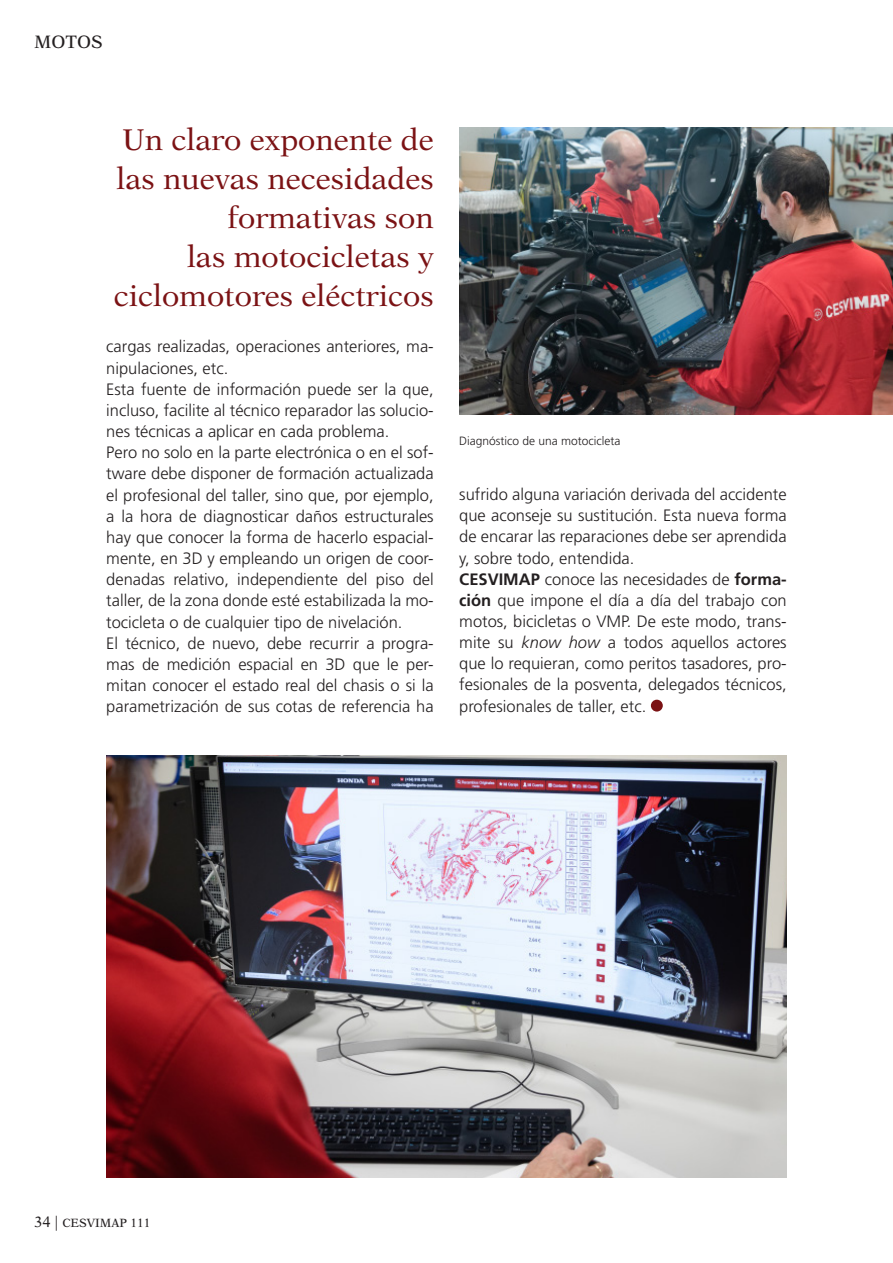
<style>
.page{position:relative;width:893px;height:1263px;background:#fff}
.page>*{position:absolute;margin:0;border:0;box-sizing:border-box;transform-origin:0 0}
.t1{font:30px/39px "New Aster";color:#7b1214;text-align:right}
.t2{font:18px "New Aster";color:#231f20}
.t3{font:300 16.5px/21.1px "Frutiger";color:#231f20}
.t4{font:300 12px "Frutiger";color:#231f20}
.t5{font:12px "New Aster";color:#231f20}
.s1{font-weight:700}
.s2{font-style:italic}
.s3{font-size:15px}
</style>
<div class="page">
<img style="left:106px;top:755px;width:681px;height:423px">
<img style="left:459px;top:128px;width:434px;height:287px">
<div style="left:651px;top:700px;width:12px;height:11px;background:#7b1214;border-radius:50%"></div>
<p class="t2" style="left:34px;top:31px;width:70px">MOTOS</p>
<h1 class="t1" style="left:114px;top:120px;width:321px">Un claro exponente de las nuevas necesidades formativas son<br>las motocicletas y ciclomotores eléctricos</h1>
<p class="t3" style="left:106px;top:336px;width:329px">cargas realizadas, operaciones anteriores, ma&shy;nipulaciones, etc.<br>Esta fuente de información puede ser la que, incluso, facilite al técnico reparador las solucio&shy;nes técnicas a aplicar en cada problema.<br>Pero no solo en la parte electrónica o en el sof&shy;tware debe disponer de formación actualizada el profesional del taller, sino que, por ejemplo, a la hora de diagnosticar daños estructurales hay que conocer la forma de hacerlo espacial&shy;mente, en 3D y empleando un origen de coor&shy;denadas relativo, independiente del piso del taller, de la zona donde esté estabilizada la mo&shy;tocicleta o de cualquier tipo de nivelación.<br>El técnico, de nuevo, debe recurrir a progra&shy;mas de medición espacial en 3D que le per&shy;mitan conocer el estado real del chasis o si la parametrización de sus cotas de referencia ha</p>
<p class="t4" style="left:459px;top:434px;width:163px">Diagnóstico de una motocicleta</p>
<p class="t3" style="left:459px;top:484px;width:329px">sufrido alguna variación derivada del accidente que aconseje su sustitución. Esta nueva forma de encarar las reparaciones debe ser aprendida y, sobre todo, entendida.<br><span class="s1">CESVIMAP</span> conoce las necesidades de <span class="s1">forma&shy;ción</span> que impone el día a día del trabajo con motos, bicicletas o VMP. De este modo, trans&shy;mite su <span class="s2">know how</span> a todos aquellos actores que lo requieran, como peritos tasadores, pro&shy;fesionales de la posventa, delegados técnicos, profesionales de taller, etc.</p>
<p class="t5" style="left:34px;top:1216px;width:118px"><span class="s3">34 |</span> CESVIMAP 111</p>
</div>
